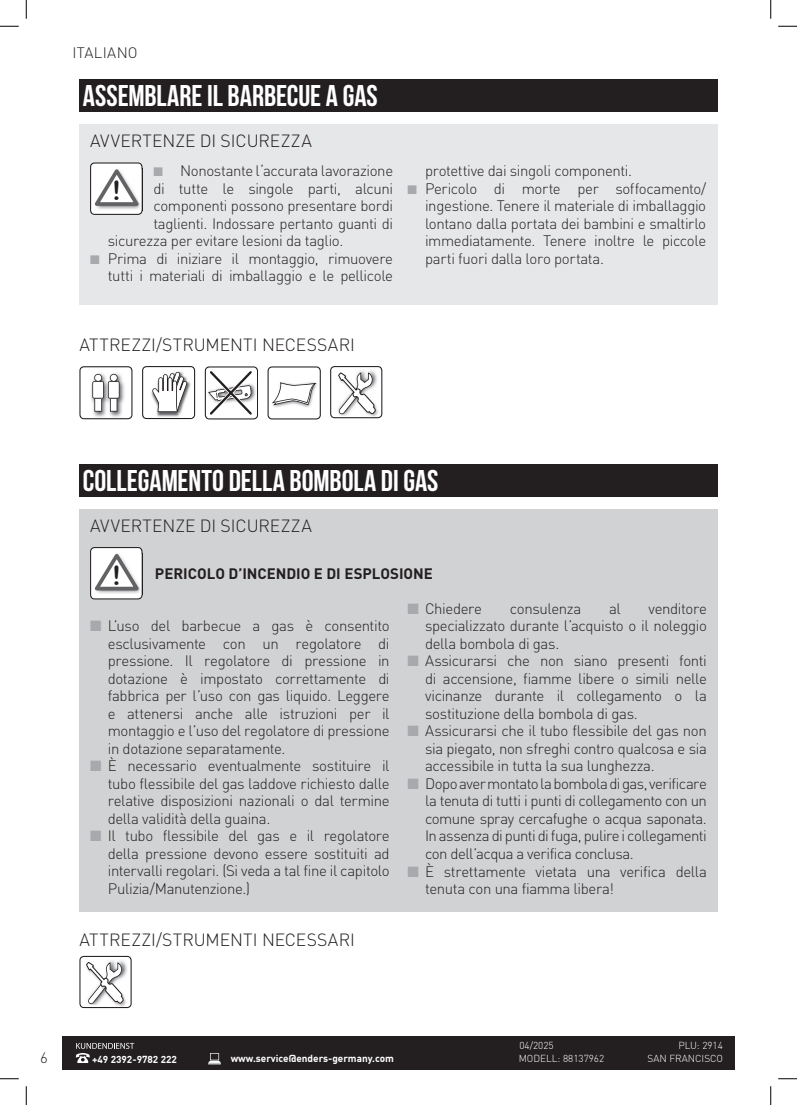
<style>
.page{position:relative;width:797px;height:1105px;background:#fff}
.page>*{position:absolute;margin:0;border:0;box-sizing:border-box;transform-origin:0 0}
.t1{font:700 30px "Bebas Neue";letter-spacing:-.005em;color:#fff}
.t2{font:26.62px "Arial Rounded MT Bold";color:#231f20}
.t3{font:900 22px "DIN Offc";color:#231f20}
.t4{font:300 17.5px "DIN Pro";letter-spacing:-.005em;color:#231f20}
.t5{font:300 15px/17.5px "DIN Pro";letter-spacing:-.025em;color:#231f20}
.t6{font:700 15px "DIN Pro";letter-spacing:-.005em;color:#231f20}
.t7{font:300 15px "DIN Pro";letter-spacing:.02em;color:#231f20}
.t8{font:700 10px "DIN Offc";color:#fff}
.t9{font:300 10px "DIN Offc";color:#fff}
.s1{font-family:"DIN Offc";font-weight:900;font-size:22px}
</style>
<div class="page">
<div style="left:62px;top:1036px;width:672px;height:33px;background:#231f20"></div>
<svg style="left:76px;top:1043px;width:58px;height:20px"></svg>
<svg style="left:208px;top:1053px;width:13px;height:11px"></svg>
<div style="left:79px;top:509px;width:638px;height:402px;background:#d1d2d4"></div>
<div style="left:79px;top:465px;width:638px;height:32px;background:#231f20"></div>
<img style="left:142px;top:553px;width:1px;height:42px">
<svg style="left:90px;top:547px;width:52px;height:52px;background:#d5d5d6"></svg>
<svg style="left:79px;top:956px;width:53px;height:52px"></svg>
<div style="left:79px;top:124px;width:638px;height:180px;background:#e6e7e9"></div>
<div style="left:79px;top:79px;width:638px;height:32px;background:#231f20"></div>
<img style="left:142px;top:169px;width:1px;height:41px">
<svg style="left:90px;top:162px;width:52px;height:53px;background:#d4d4d4"></svg>
<svg style="left:79px;top:366px;width:53px;height:53px"></svg>
<svg style="left:142px;top:366px;width:53px;height:53px"></svg>
<svg style="left:205px;top:366px;width:53px;height:53px"></svg>
<svg style="left:267px;top:366px;width:54px;height:53px"></svg>
<svg style="left:330px;top:366px;width:52px;height:52px"></svg>
<svg style="left:0;top:25px;width:19px;height:2px"></svg>
<svg style="left:778px;top:25px;width:19px;height:2px"></svg>
<svg style="left:0;top:1078px;width:19px;height:1px"></svg>
<svg style="left:778px;top:1078px;width:19px;height:1px"></svg>
<svg style="left:25px;top:0;width:2px;height:19px"></svg>
<svg style="left:25px;top:1086px;width:2px;height:19px"></svg>
<svg style="left:770px;top:0;width:1px;height:19px"></svg>
<svg style="left:770px;top:1086px;width:1px;height:19px"></svg>
<p class="t7" style="left:72px;top:41px;width:67px">ITALIANO</p>
<h1 class="t1" style="left:83px;top:79px;width:296px">ASSEMBLARE IL BARBECUE A GAS</h1>
<p class="t4" style="left:90px;top:127px;width:223px">AVVERTENZE DI SICUREZZA</p>
<h2 class="t2" style="left:112px;top:175px;width:10px">!<span class="s1">!</span></h2>
<p class="t5" style="left:180px;top:161px;width:214px">Nonostante l‘accurata lavorazione</p>
<p class="t5" style="left:153px;top:179px;width:241px">di tutte le singole parti, alcuni</p>
<p class="t5" style="left:153px;top:196px;width:241px">componenti possono presentare bordi</p>
<p class="t5" style="left:153px;top:214px;width:241px">taglienti. Indossare pertanto guanti di</p>
<p class="t5" style="left:108px;top:231px;width:237px">sicurezza per evitare lesioni da taglio.</p>
<p class="t5" style="left:108px;top:249px;width:287px">Prima di iniziare il montaggio, rimuovere</p>
<p class="t5" style="left:108px;top:266px;width:287px">tutti i materiali di imballaggio e le pellicole</p>
<p class="t4" style="left:79px;top:332px;width:277px">ATTREZZI/STRUMENTI NECESSARI</p>
<p class="t5" style="left:425px;top:161px;width:282px">protettive dai singoli componenti.<br>Pericolo di morte per soffocamento/ ingestione. Tenere il materiale di imballaggio lontano dalla portata dei bambini e smaltirlo immediatamente. Tenere inoltre le piccole parti fuori dalla loro portata.</p>
<h1 class="t1" style="left:83px;top:464px;width:357px">COLLEGAMENTO DELLA BOMBOLA DI GAS</h1>
<p class="t4" style="left:90px;top:513px;width:223px">AVVERTENZE DI SICUREZZA</p>
<h3 class="t3" style="left:112px;top:559px;width:10px">!</h3>
<p class="t6" style="left:155px;top:563px;width:279px">PERICOLO D’INCENDIO E DI ESPLOSIONE</p>
<h2 class="t2" style="left:112px;top:559px;width:10px">!</h2>
<p class="t5" style="left:108px;top:616px;width:283px">L’uso del barbecue a gas è consentito esclusivamente con un regolatore di pressione. Il regolatore di pressione in dotazione è impostato correttamente di fabbrica per l’uso con gas liquido. Leggere e attenersi anche alle istruzioni per il montaggio e l’uso del regolatore di pressione in dotazione separatamente.<br>È necessario eventualmente sostituire il tubo flessibile del gas laddove richiesto dalle relative disposizioni nazionali o dal termine della validità della guaina.<br>Il tubo flessibile del gas e il regolatore della pressione devono essere sostituiti ad intervalli regolari. (Si veda a tal fine il capitolo Pulizia/Manutenzione.)</p>
<p class="t5" style="left:425px;top:599px;width:58px">Chiedere</p>
<p class="t5" style="left:510px;top:599px;width:73px">consulenza</p>
<p class="t5" style="left:609px;top:599px;width:13px">al</p>
<p class="t5" style="left:425px;top:599px;width:283px;text-indent:223px">venditore specializzato durante l’acquisto o il noleggio della bombola di gas.<br>Assicurarsi che non siano presenti fonti di accensione, fiamme libere o simili nelle vicinanze durante il collegamento o la sostituzione della bombola di gas.<br>Assicurarsi che il tubo flessibile del gas non sia piegato, non sfreghi contro qualcosa e sia accessibile in tutta la sua lunghezza.<br>Dopo aver montato la bombola di gas, verificare la tenuta di tutti i punti di collegamento con un comune spray cercafughe o acqua saponata.<br>In assenza di punti di fuga, pulire i collegamenti con dell’acqua a verifica conclusa.<br>È strettamente vietata una verifica della tenuta con una fiamma libera!</p>
<p class="t4" style="left:79px;top:927px;width:277px">ATTREZZI/STRUMENTI NECESSARI</p>
<p class="t5" style="left:40px;top:1047px;width:9px">6</p>
<p class="t9" style="left:519px;top:1039px;width:36px">04/2025</p>
<p class="t9" style="left:678px;top:1039px;width:46px">PLU: 2914</p>
<p class="t8" style="left:92px;top:1053px;width:86px">+49 2392-9782 222</p>
<p class="t8" style="left:231px;top:1052px;width:165px">www.service@enders-germany.com</p>
<p class="t9" style="left:518px;top:1052px;width:87px">MODELL: 88137962</p>
<p class="t9" style="left:647px;top:1052px;width:77px">SAN FRANCISCO</p>
</div>
